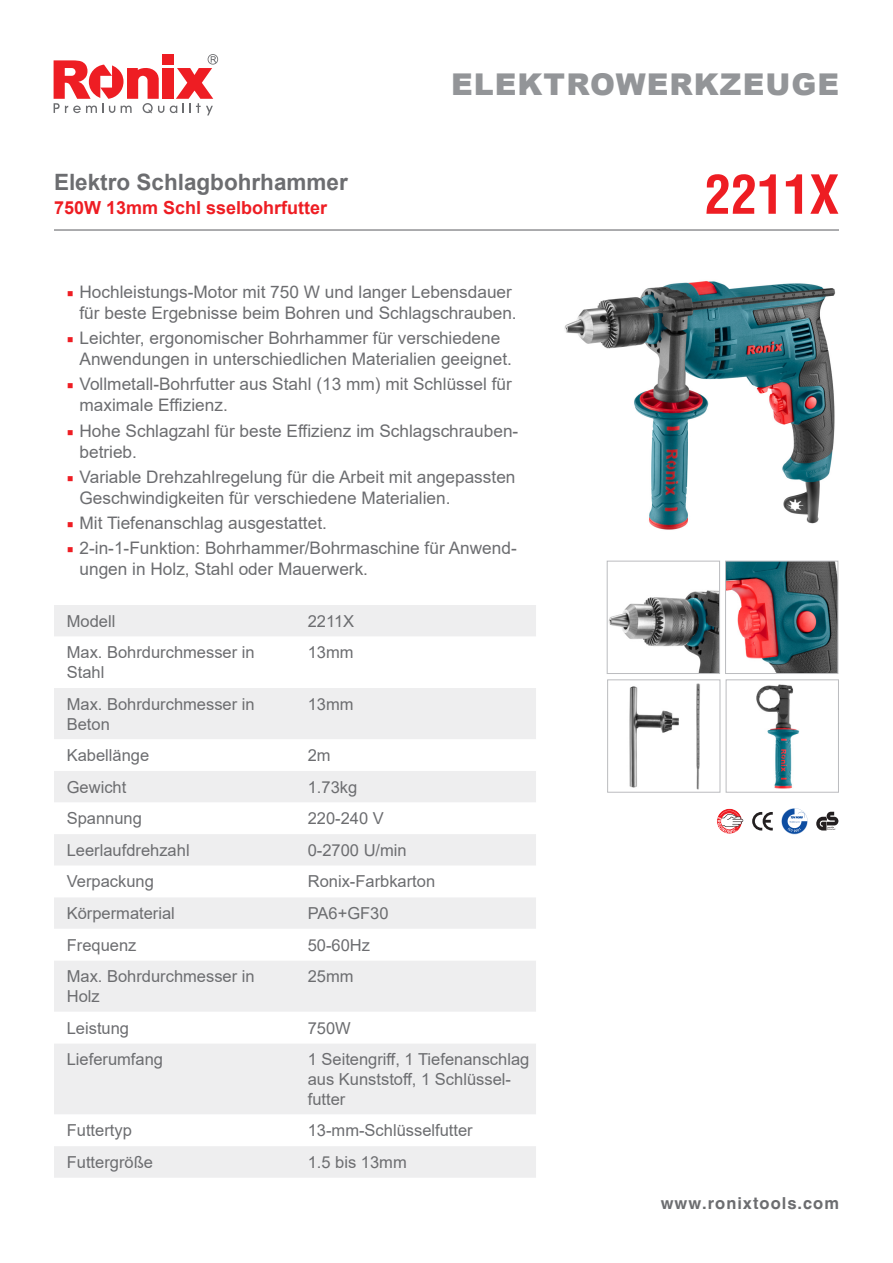
<style>
.page{position:relative;width:893px;height:1263px;background:#fff}
.page>*{position:absolute;margin:0;border:0;box-sizing:border-box;transform-origin:0 0}
.t1{font:700 condensed 52.5px "Helvetica LT";color:#ee1d23}
.t2{font:900 30px "Arial";letter-spacing:.035em;color:#939598}
.t3{font:700 22.5px "Arial";color:#6c6d70}
.t4{font:700 18px "Arial";color:#ee1d23}
.t5{font:17.25px/21px "Arial";color:#6c6d70}
.t6{font:16.5px/19.8px "Arial";color:#6c6d70}
.t7{font:700 16.5px "Helvetica CE";letter-spacing:.06em;color:#6c6d70}
.s1{font-family:"Minion Pro";color:#ee1d23}
</style>
<div class="page">
<svg style="left:170px;top:54px;width:48px;height:61px"></svg>
<div style="left:162px;top:68px;width:11px;height:31px;background:#ee1d23"></div>
<svg style="left:54px;top:60px;width:110px;height:53px"></svg>
<div style="left:162px;top:54px;width:11px;height:11px;background:#ee1d23"></div>
<div style="left:54px;top:605px;width:482px;height:573px;background:#eeeeef"></div>
<svg style="left:54px;top:637px;width:482px;height:509px;fill:#eeeeef"></svg>
<hr style="left:54px;top:229px;width:785px;height:2px;background:#6c6d70">
<img style="left:564px;top:281px;width:272px;height:249px">
<img style="left:609px;top:590px;width:109px;height:82px">
<div style="left:607px;top:561px;width:113px;height:113px;border:1px solid #bcbdc0"></div>
<img style="left:696px;top:683px;width:4px;height:107px">
<div style="left:607px;top:679px;width:113px;height:114px;border:1px solid #bcbdc0"></div>
<img style="left:727px;top:563px;width:109px;height:109px">
<div style="left:725px;top:561px;width:113px;height:113px;border:1px solid #bcbdc0"></div>
<img style="left:756px;top:684px;width:44px;height:105px">
<div style="left:726px;top:679px;width:113px;height:114px;border:1px solid #bcbdc0"></div>
<svg style="left:781px;top:808px;width:26px;height:26px"></svg>
<svg style="left:717px;top:808px;width:27px;height:26px"></svg>
<svg style="left:752px;top:812px;width:21px;height:18px"></svg>
<svg style="left:816px;top:812px;width:22px;height:18px"></svg>
<img style="left:629px;top:686px;width:50px;height:102px">
<p class="t3" style="left:54px;top:166px;width:295px">Elektro Schlagbohrhammer</p>
<p class="t4" style="left:54px;top:195px;width:275px">750W 13mm Schl sselbohrfutter</p>
<p class="t2" style="left:451px;top:63px;width:389px">ELEKTROWERKZEUGE</p>
<p class="t1" style="left:705px;top:162px;width:136px">2211X</p>
<p class="t5" style="left:67px;top:281px;width:451px;text-align:right"><span class="s1">■</span> Hochleistungs-Motor mit 750 W und langer Lebensdauer für beste Ergebnisse beim Bohren und Schlagschrauben.</p>
<p class="t5" style="left:80px;top:327px;width:434px;text-indent:-13px"><span class="s1">■</span> Leichter, ergonomischer Bohrhammer für verschiedene<br>Anwendungen in unterschiedlichen Materialien geeignet.</p>
<p class="t5" style="left:80px;top:374px;width:434px;text-indent:-13px"><span class="s1">■</span> Vollmetall-Bohrfutter aus Stahl (13 mm) mit Schlüssel für maximale Effizienz.</p>
<p class="t5" style="left:80px;top:420px;width:440px;text-indent:-13px"><span class="s1">■</span> Hohe Schlagzahl für beste Effizienz im Schlagschrauben&shy;betrieb.</p>
<p class="t5" style="left:80px;top:466px;width:437px;text-indent:-13px"><span class="s1">■</span> Variable Drehzahlregelung für die Arbeit mit angepassten<br>Geschwindigkeiten für verschiedene Materialien.</p>
<p class="t5" style="left:67px;top:512px;width:262px"><span class="s1">■</span> Mit Tiefenanschlag ausgestattet.</p>
<p class="t5" style="left:80px;top:538px;width:439px;text-indent:-13px"><span class="s1">■</span> 2-in-1-Funktion: Bohrhammer/Bohrmaschine für Anwend&shy;ungen in Holz, Stahl oder Mauerwerk.</p>
<p class="t6" style="left:67px;top:611px;width:50px">Modell</p>
<p class="t6" style="left:308px;top:611px;width:48px">2211X</p>
<p class="t6" style="left:67px;top:643px;width:189px">Max. Bohrdurchmesser in<br>Stahl</p>
<p class="t6" style="left:308px;top:643px;width:47px">13mm</p>
<p class="t6" style="left:67px;top:694px;width:189px">Max. Bohrdurchmesser in<br>Beton</p>
<p class="t6" style="left:308px;top:694px;width:47px">13mm</p>
<p class="t6" style="left:67px;top:745px;width:84px">Kabellänge</p>
<p class="t6" style="left:308px;top:745px;width:24px">2m</p>
<p class="t6" style="left:67px;top:777px;width:61px">Gewicht</p>
<p class="t6" style="left:308px;top:777px;width:51px">1.73kg</p>
<p class="t6" style="left:67px;top:808px;width:77px">Spannung</p>
<p class="t6" style="left:308px;top:808px;width:78px">220-240 V</p>
<p class="t6" style="left:67px;top:840px;width:124px">Leerlaufdrehzahl</p>
<p class="t6" style="left:308px;top:840px;width:101px">0-2700 U/min</p>
<p class="t6" style="left:67px;top:872px;width:89px">Verpackung</p>
<p class="t6" style="left:308px;top:872px;width:129px">Ronix-Farbkarton</p>
<p class="t6" style="left:67px;top:903px;width:110px">Körpermaterial</p>
<p class="t6" style="left:308px;top:903px;width:82px">PA6+GF30</p>
<p class="t6" style="left:67px;top:935px;width:71px">Frequenz</p>
<p class="t6" style="left:308px;top:935px;width:64px">50-60Hz</p>
<p class="t6" style="left:67px;top:966px;width:189px">Max. Bohrdurchmesser in<br>Holz</p>
<p class="t6" style="left:308px;top:966px;width:47px">25mm</p>
<p class="t6" style="left:67px;top:1018px;width:64px">Leistung</p>
<p class="t6" style="left:308px;top:1018px;width:45px">750W</p>
<p class="t6" style="left:67px;top:1049px;width:98px">Lieferumfang</p>
<p class="t6" style="left:308px;top:1049px;width:223px">1 Seitengriff, 1 Tiefenanschlag aus Kunststoff, 1 Schlüssel&shy;futter</p>
<p class="t6" style="left:67px;top:1120px;width:67px">Futtertyp</p>
<p class="t6" style="left:308px;top:1120px;width:167px">13-mm-Schlüsselfutter</p>
<p class="t6" style="left:67px;top:1152px;width:88px">Futtergröße</p>
<p class="t6" style="left:308px;top:1152px;width:101px">1.5 bis 13mm</p>
<p class="t7" style="left:661px;top:1193px;width:180px">www.ronixtools.com</p>
</div>
